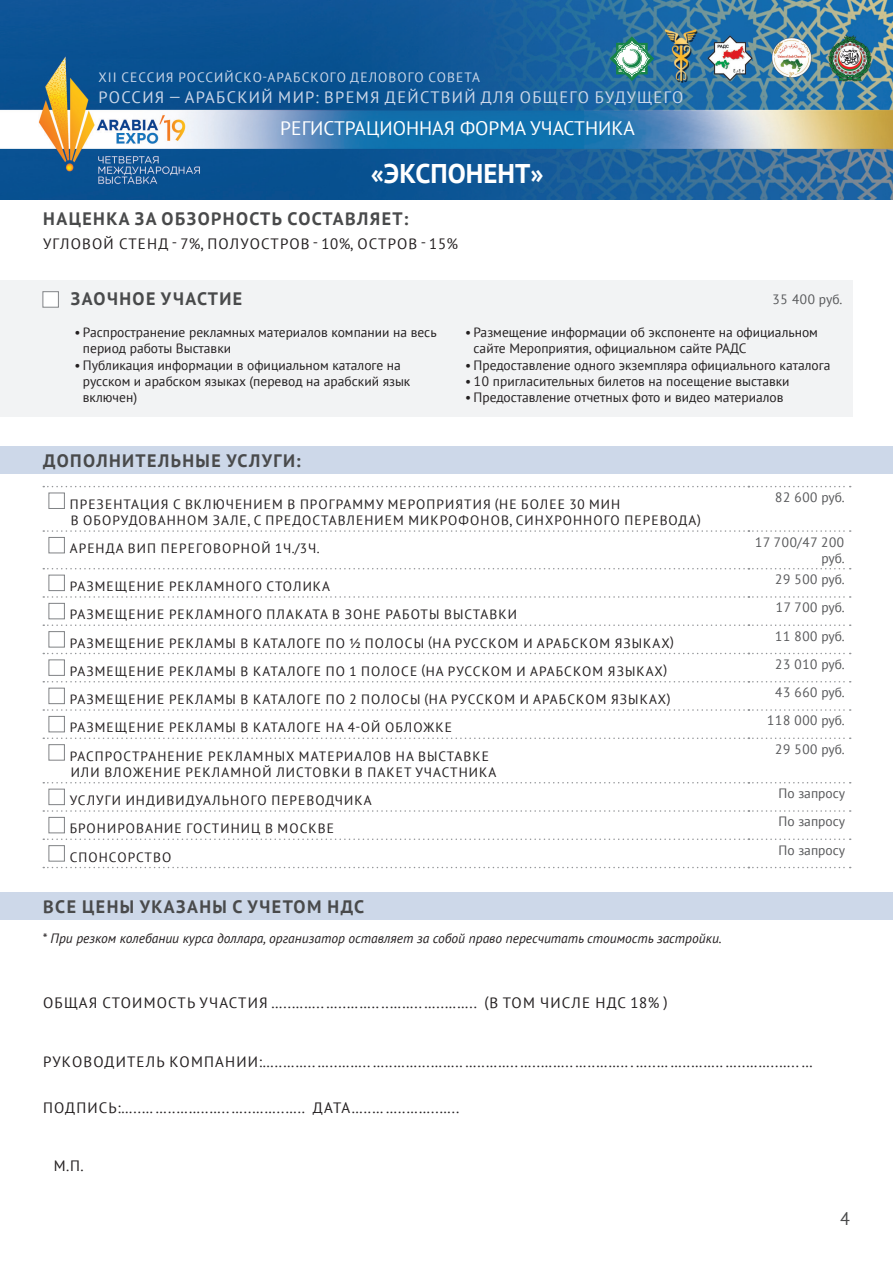
<style>
.page{position:relative;width:893px;height:1263px;background:#fff}
.page>*{position:absolute;margin:0;border:0;box-sizing:border-box;transform-origin:0 0}
.t1{font:700 27px "PT Sans";color:#fff}
.t2{font:19.5px "PT Sans";color:#fff}
.Paragraph_Style_1{font:700 18px "PT Sans";letter-spacing:.08em;color:#494a4b}
.t3{font:18px "PT Sans";color:#494a4b}
.t4{font:16.5px "PT Sans";letter-spacing:.08em;color:#cdd8e9}
.Paragraph_Style_1-2{font:15px "PT Sans";letter-spacing:.08em;color:#231f20}
.Paragraph_Style_1-3{font:13.5px/16.2px "PT Sans";letter-spacing:.07em;color:#231f20}
.Paragraph_Style_1-4{font:13.5px/16.2px "PT Sans";color:#231f20}
.ЦЕНА{font:13.5px/16.2px "PT Sans";color:#57585a;text-align:right}
.Paragraph_Style_1-5{font:italic 13.5px "PT Sans";color:#231f20}
.t5{font:13.5px "PT Sans";letter-spacing:.08em;color:#cdd8e9}
</style>
<div class="page">
<img style="left:0;top:0;width:893px;height:200px">
<svg style="left:610px;top:36px;width:44px;height:45px"></svg>
<div style="left:0;top:446px;width:893px;height:28px;background:#cdd8e9"></div>
<div style="left:0;top:892px;width:893px;height:27px;background:#cdd8e9"></div>
<div style="left:0;top:280px;width:853px;height:137px;background:#f2f3f4"></div>
<div style="left:43px;top:291px;width:16px;height:17px;background:#fff;border:1px solid #828487"></div>
<svg style="left:43px;top:486px;width:808px;height:1px"></svg>
<svg style="left:43px;top:530px;width:808px;height:2px"></svg>
<svg style="left:43px;top:568px;width:808px;height:1px"></svg>
<svg style="left:43px;top:596px;width:808px;height:2px"></svg>
<svg style="left:43px;top:624px;width:808px;height:2px"></svg>
<svg style="left:43px;top:653px;width:808px;height:1px"></svg>
<svg style="left:43px;top:681px;width:808px;height:1px"></svg>
<svg style="left:43px;top:709px;width:808px;height:2px"></svg>
<svg style="left:43px;top:737px;width:808px;height:2px"></svg>
<svg style="left:43px;top:782px;width:808px;height:1px"></svg>
<svg style="left:43px;top:810px;width:808px;height:2px"></svg>
<svg style="left:43px;top:838px;width:808px;height:2px"></svg>
<svg style="left:43px;top:867px;width:808px;height:1px"></svg>
<div style="left:49px;top:493px;width:16px;height:16px;border:1px solid #808285"></div>
<div style="left:49px;top:537px;width:16px;height:16px;border:1px solid #808285"></div>
<div style="left:49px;top:575px;width:16px;height:16px;border:1px solid #808285"></div>
<div style="left:49px;top:603px;width:16px;height:16px;border:1px solid #808285"></div>
<div style="left:49px;top:631px;width:16px;height:16px;border:1px solid #808285"></div>
<div style="left:49px;top:659px;width:16px;height:17px;border:1px solid #808285"></div>
<div style="left:49px;top:688px;width:16px;height:16px;border:1px solid #808285"></div>
<div style="left:49px;top:716px;width:16px;height:16px;border:1px solid #808285"></div>
<div style="left:49px;top:744px;width:16px;height:16px;border:1px solid #808285"></div>
<div style="left:49px;top:789px;width:16px;height:16px;border:1px solid #808285"></div>
<div style="left:49px;top:817px;width:16px;height:16px;border:1px solid #808285"></div>
<div style="left:49px;top:845px;width:16px;height:16px;border:1px solid #808285"></div>
<p class="t5" style="left:98px;top:68px;width:383px">XII СЕССИЯ РОССИЙСКО-АРАБСКОГО ДЕЛОВОГО СОВЕТА</p>
<p class="t4" style="left:98px;top:87px;width:586px">РОССИЯ — АРАБСКИЙ МИР: ВРЕМЯ ДЕЙСТВИЙ ДЛЯ ОБЩЕГО БУДУЩЕГО</p>
<h2 class="t2" style="left:280px;top:115px;width:356px">РЕГИСТРАЦИОННАЯ ФОРМА УЧАСТНИКА</h2>
<h1 class="t1" style="left:371px;top:155px;width:174px">«ЭКСПОНЕНТ»</h1>
<p class="Paragraph_Style_1" style="left:43px;top:207px;width:367px">НАЦЕНКА ЗА ОБЗОРНОСТЬ СОСТАВЛЯЕТ:</p>
<p class="Paragraph_Style_1-2" style="left:43px;top:234px;width:416px">УГЛОВОЙ СТЕНД - 7%, ПОЛУОСТРОВ - 10%, ОСТРОВ - 15%</p>
<p class="Paragraph_Style_1" style="left:71px;top:286px;width:173px">ЗАОЧНОЕ УЧАСТИЕ</p>
<p class="ЦЕНА" style="left:772px;top:290px;width:72px">35 400 руб.</p>
<p class="Paragraph_Style_1-4" style="left:83px;top:324px;width:355px;text-indent:-9px">• Распространение рекламных материалов компании на весь период работы Выставки</p>
<p class="Paragraph_Style_1-4" style="left:83px;top:356px;width:329px;text-indent:-9px">• Публикация информации в официальном каталоге на русском и арабском языках (перевод на арабский язык включен)</p>
<p class="Paragraph_Style_1-4" style="left:474px;top:324px;width:346px;text-indent:-9px">• Размещение информации об экспоненте на официальном сайте Мероприятия, официальном сайте РАДС</p>
<p class="Paragraph_Style_1-4" style="left:465px;top:356px;width:367px">• Предоставление одного экземпляра официального каталога</p>
<p class="Paragraph_Style_1-4" style="left:465px;top:373px;width:326px">• 10 пригласительных билетов на посещение выставки</p>
<p class="Paragraph_Style_1-4" style="left:465px;top:389px;width:320px">• Предоставление отчетных фото и видео материалов</p>
<p class="Paragraph_Style_1" style="left:43px;top:448px;width:259px">ДОПОЛНИТЕЛЬНЫЕ УСЛУГИ:</p>
<p class="Paragraph_Style_1-3" style="left:70px;top:496px;width:633px">ПРЕЗЕНТАЦИЯ С ВКЛЮЧЕНИЕМ В ПРОГРАММУ МЕРОПРИЯТИЯ (НЕ БОЛЕЕ 30 МИН<br>В ОБОРУДОВАННОМ ЗАЛЕ, С ПРЕДОСТАВЛЕНИЕМ МИКРОФОНОВ, СИНХРОННОГО ПЕРЕВОДА)</p>
<p class="ЦЕНА" style="left:775px;top:489px;width:72px">82 600 руб.</p>
<p class="Paragraph_Style_1-3" style="left:70px;top:540px;width:251px">АРЕНДА ВИП ПЕРЕГОВОРНОЙ 1Ч./3Ч.</p>
<p class="ЦЕНА" style="left:755px;top:533px;width:91px">17 700/47 200 руб.</p>
<p class="Paragraph_Style_1-3" style="left:70px;top:578px;width:262px">РАЗМЕЩЕНИЕ РЕКЛАМНОГО СТОЛИКА</p>
<p class="ЦЕНА" style="left:775px;top:571px;width:72px">29 500 руб.</p>
<p class="Paragraph_Style_1-3" style="left:70px;top:606px;width:449px">РАЗМЕЩЕНИЕ РЕКЛАМНОГО ПЛАКАТА В ЗОНЕ РАБОТЫ ВЫСТАВКИ</p>
<p class="ЦЕНА" style="left:775px;top:599px;width:71px">17 700 руб.</p>
<p class="Paragraph_Style_1-3" style="left:70px;top:634px;width:606px">РАЗМЕЩЕНИЕ РЕКЛАМЫ В КАТАЛОГЕ ПО ½ ПОЛОСЫ (НА РУССКОМ И АРАБСКОМ ЯЗЫКАХ)</p>
<p class="ЦЕНА" style="left:775px;top:627px;width:72px">11 800 руб.</p>
<p class="Paragraph_Style_1-3" style="left:70px;top:663px;width:599px">РАЗМЕЩЕНИЕ РЕКЛАМЫ В КАТАЛОГЕ ПО 1 ПОЛОСЕ (НА РУССКОМ И АРАБСКОМ ЯЗЫКАХ)</p>
<p class="ЦЕНА" style="left:775px;top:656px;width:72px">23 010 руб.</p>
<p class="Paragraph_Style_1-3" style="left:70px;top:691px;width:602px">РАЗМЕЩЕНИЕ РЕКЛАМЫ В КАТАЛОГЕ ПО 2 ПОЛОСЫ (НА РУССКОМ И АРАБСКОМ ЯЗЫКАХ)</p>
<p class="ЦЕНА" style="left:775px;top:684px;width:72px">43 660 руб.</p>
<p class="Paragraph_Style_1-3" style="left:70px;top:719px;width:384px">РАЗМЕЩЕНИЕ РЕКЛАМЫ В КАТАЛОГЕ НА 4-ОЙ ОБЛОЖКЕ</p>
<p class="ЦЕНА" style="left:767px;top:712px;width:79px">118 000 руб.</p>
<p class="Paragraph_Style_1-3" style="left:70px;top:747px;width:428px">РАСПРОСТРАНЕНИЕ РЕКЛАМНЫХ МАТЕРИАЛОВ НА ВЫСТАВКЕ<br>ИЛИ ВЛОЖЕНИЕ РЕКЛАМНОЙ ЛИСТОВКИ В ПАКЕТ УЧАСТНИКА</p>
<p class="ЦЕНА" style="left:775px;top:740px;width:72px">29 500 руб.</p>
<p class="Paragraph_Style_1-3" style="left:70px;top:792px;width:303px">УСЛУГИ ИНДИВИДУАЛЬНОГО ПЕРЕВОДЧИКА</p>
<p class="Paragraph_Style_1-3" style="left:70px;top:820px;width:266px">БРОНИРОВАНИЕ ГОСТИНИЦ В МОСКВЕ</p>
<p class="ЦЕНА" style="left:779px;top:785px;width:68px">По запросу</p>
<p class="ЦЕНА" style="left:779px;top:813px;width:68px">По запросу</p>
<p class="Paragraph_Style_1-3" style="left:70px;top:848px;width:103px">СПОНСОРСТВО</p>
<p class="ЦЕНА" style="left:779px;top:841px;width:68px">По запросу</p>
<p class="Paragraph_Style_1" style="left:43px;top:895px;width:322px">ВСЕ ЦЕНЫ УКАЗАНЫ С УЧЕТОМ НДС</p>
<p class="Paragraph_Style_1-5" style="left:43px;top:929px;width:681px">* При резком колебании курса доллара, организатор оставляет за собой право пересчитать стоимость застройки.</p>
<p class="Paragraph_Style_1-2" style="left:43px;top:993px;width:626px">ОБЩАЯ СТОИМОСТЬ УЧАСТИЯ …..…….. …..…….. ..…….. …..…….. (В ТОМ ЧИСЛЕ НДС 18% )</p>
<p class="Paragraph_Style_1-2" style="left:43px;top:1052px;width:771px">РУКОВОДИТЕЛЬ КОМПАНИИ:…..…….. …..…….. …..……...…….. …..…….. …..…….. …..…….. . …..… …..…….. …..……..….. …</p>
<p class="Paragraph_Style_1-2" style="left:43px;top:1098px;width:418px">ПОДПИСЬ:…..… …..……..….. …..……..….. ДАТА…..… …..……..…..</p>
<p class="Paragraph_Style_1-2" style="left:54px;top:1156px;width:31px">М.П.</p>
<h3 class="t3" style="left:840px;top:1207px;width:12px">4</h3>
</div>
